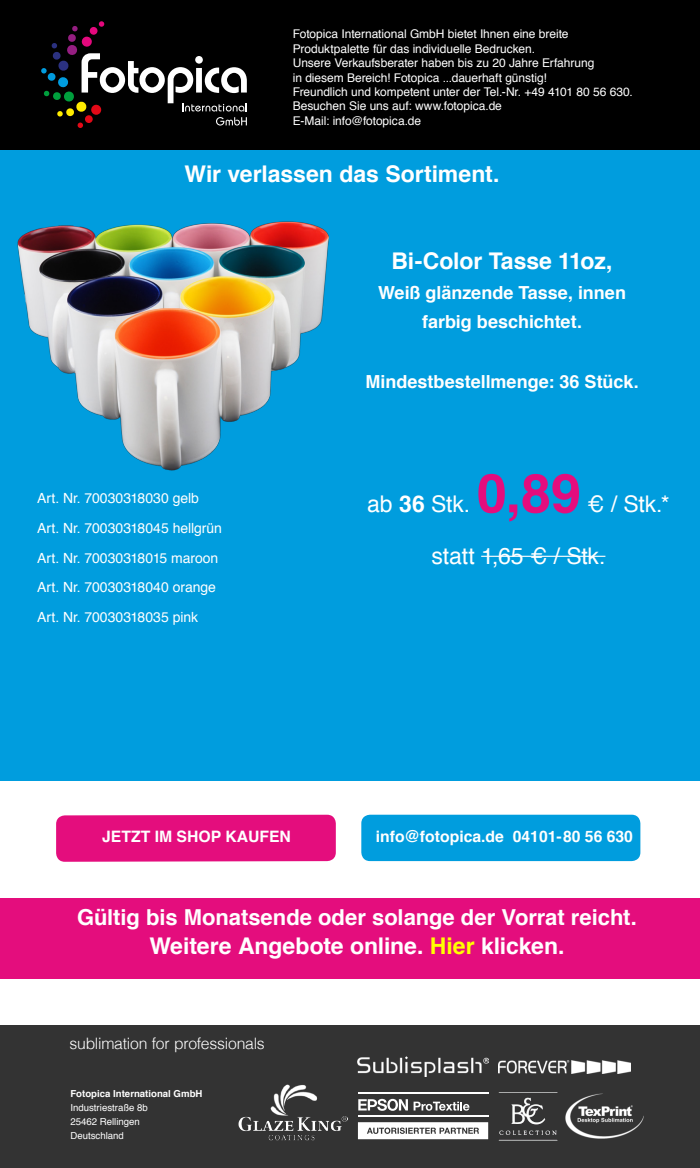
<style>
.page{position:relative;width:700px;height:1168px;background:#fff}
.page>*{position:absolute;margin:0;border:0;box-sizing:border-box;transform-origin:0 0}
.t1{font:700 54px "Helvetica";color:#e40d7d}
.t2{font:700 23px "Helvetica";letter-spacing:-.005em;color:#fff}
.t3{font:23px "Helvetica";letter-spacing:-.005em;color:#fff}
.t4{font:700 22px "Helvetica";letter-spacing:-.005em;color:#fff}
.t5{font:700 18px "Helvetica";color:#fff}
.t6{font:700 15.8px "Helvetica";color:#fff}
.t7{font:300 15.8px "Helvetica";letter-spacing:-.015em;color:#fff}
.t8{font:14px "Helvetica";color:#fff}
.t9{font:12px "Helvetica";letter-spacing:-.005em;color:#fff}
.t10{font:9.6px "Helvetica";color:#fff}
.t11{font:700 9.6px "Helvetica";color:#fff}
.s1{font-weight:700}
.s2{color:#ff0}
</style>
<div class="page">
<div style="left:0;top:149px;width:700px;height:631px;background:#009dde"></div>
<div style="left:0;top:1060px;width:700px;height:108px;background:#333"></div>
<div style="left:0;top:1025px;width:700px;height:35px;background:#333"></div>
<svg style="left:358px;top:1099px;width:50px;height:12px"></svg>
<hr style="left:358px;top:1093px;width:130px;height:1px;background:#fff">
<hr style="left:358px;top:1115px;width:130px;height:2px;background:#fff">
<svg style="left:414px;top:1102px;width:56px;height:9px"></svg>
<svg style="left:358px;top:1122px;width:130px;height:17px;background:#ddd"></svg>
<img style="left:499px;top:1060px;width:132px;height:14px">
<img style="left:358px;top:1056px;width:130px;height:21px">
<img style="left:498px;top:1092px;width:60px;height:49px">
<img style="left:565px;top:1093px;width:79px;height:46px">
<img style="left:239px;top:1084px;width:108px;height:57px">
<div style="left:0;top:0;width:700px;height:149px;background:#000"></div>
<svg style="left:41px;top:21px;width:206px;height:107px"></svg>
<div style="left:361px;top:815px;width:279px;height:46px;background:#009dde;border-radius:9px"></div>
<div style="left:56px;top:815px;width:280px;height:47px;background:#e40d7d"></div>
<hr style="left:481px;top:556px;width:124px;height:1px;background:#fff">
<img style="left:17px;top:221px;width:311px;height:250px">
<div style="left:0;top:898px;width:700px;height:81px;background:#e40d7d"></div>
<p class="t9" style="left:293px;top:25px;width:277px">Fotopica International GmbH bietet Ihnen eine breite</p>
<p class="t9" style="left:293px;top:39px;width:244px">Produktpalette für das individuelle Bedrucken.</p>
<p class="t9" style="left:293px;top:54px;width:303px">Unsere Verkaufsberater haben bis zu 20 Jahre Erfahrung</p>
<p class="t9" style="left:293px;top:68px;width:256px">in diesem Bereich! Fotopica ...dauerhaft günstig!</p>
<p class="t9" style="left:293px;top:83px;width:342px">Freundlich und kompetent unter der Tel.-Nr. +49 4101 80 56 630.</p>
<p class="t9" style="left:293px;top:97px;width:211px">Besuchen Sie uns auf: www.fotopica.de</p>
<p class="t9" style="left:293px;top:111px;width:130px">E-Mail: info@fotopica.de</p>
<p class="t2" style="left:185px;top:155px;width:316px">Wir verlassen das Sortiment.</p>
<p class="t2" style="left:392px;top:242px;width:223px">Bi-Color Tasse 11oz,</p>
<p class="t5" style="left:378px;top:278px;width:249px">Weiß glänzende Tasse, innen</p>
<p class="t5" style="left:422px;top:307px;width:161px">farbig beschichtet.</p>
<p class="t8" style="left:37px;top:488px;width:163px">Art. Nr. 70030318030 gelb</p>
<p class="t8" style="left:37px;top:517px;width:186px">Art. Nr. 70030318045 hellgrün</p>
<p class="t8" style="left:37px;top:547px;width:183px">Art. Nr. 70030318015 maroon</p>
<p class="t8" style="left:37px;top:576px;width:180px">Art. Nr. 70030318040 orange</p>
<p class="t8" style="left:37px;top:606px;width:163px">Art. Nr. 70030318035 pink</p>
<p class="t5" style="left:366px;top:367px;width:275px">Mindestbestellmenge: 36 Stück.</p>
<p class="t1" style="left:477px;top:450px;width:106px">0,89</p>
<p class="t3" style="left:367px;top:486px;width:105px">ab <span class="s1">36</span> Stk.</p>
<p class="t3" style="left:587px;top:486px;width:84px">€ / Stk.*</p>
<p class="t3" style="left:432px;top:538px;width:175px">statt 1,65 € / Stk.</p>
<p class="t6" style="left:102px;top:824px;width:190px">JETZT IM SHOP KAUFEN</p>
<p class="t6" style="left:376px;top:823px;width:259px">info@fotopica.de 04101-80 56 630</p>
<p class="t4" style="left:77px;top:899px;width:561px">Gültig bis Monatsende oder solange der Vorrat reicht.</p>
<p class="t2" style="left:149px;top:928px;width:417px">Weitere Angebote online. <span class="s2">Hier</span> klicken.</p>
<p class="t7" style="left:70px;top:1030px;width:197px">sublimation for professionals</p>
<p class="t11" style="left:70px;top:1086px;width:134px">Fotopica International GmbH</p>
<p class="t10" style="left:70px;top:1101px;width:79px">Industriestraße 8b</p>
<p class="t10" style="left:70px;top:1115px;width:71px">25462 Rellingen</p>
<p class="t10" style="left:70px;top:1129px;width:55px">Deutschland</p>
</div>
